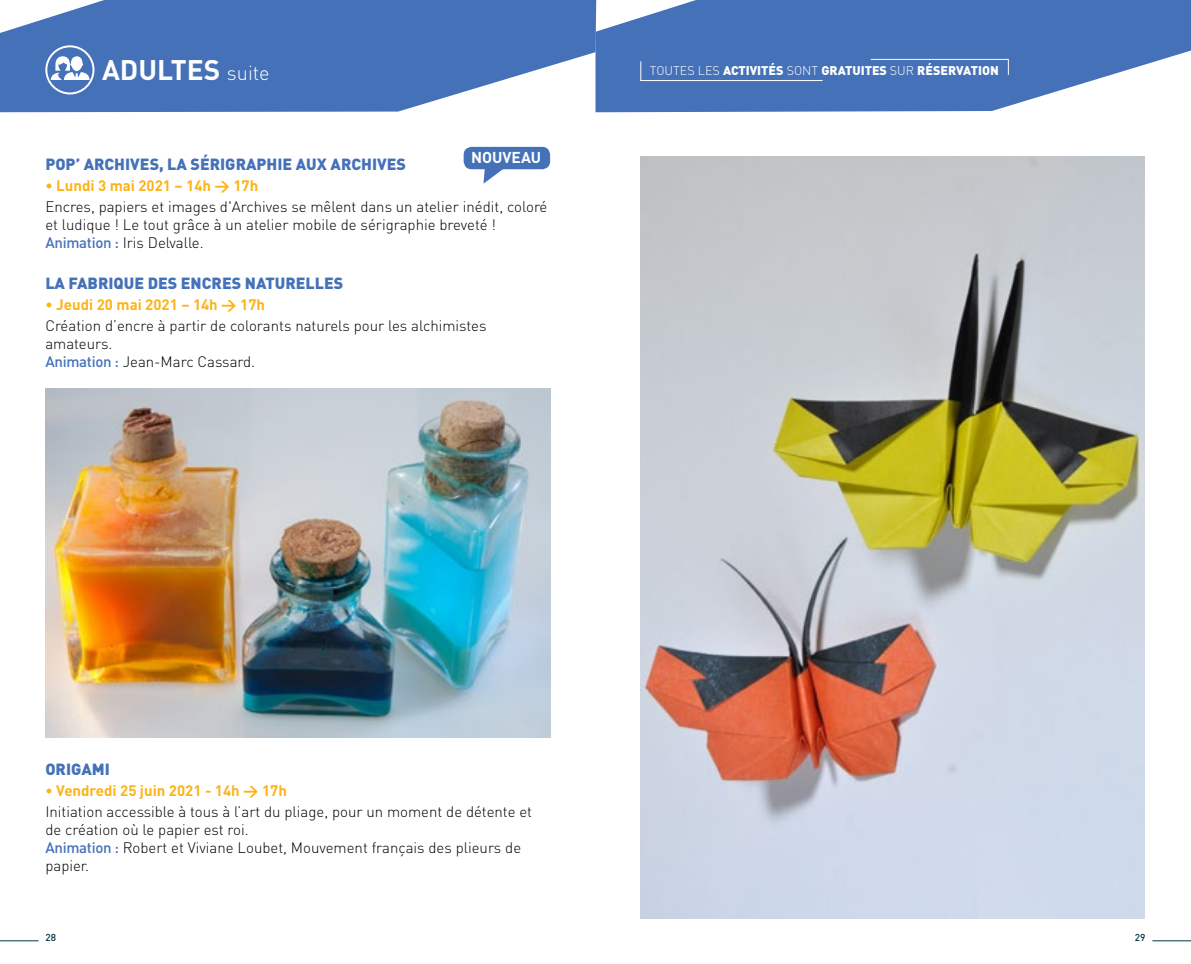
<style>
.page{position:relative;width:1191px;height:964px;background:#fff}
.page>*{position:absolute;margin:0;border:0;box-sizing:border-box;transform-origin:0 0}
.t1{font:700 28px "DIN";color:#fff}
.t2{font:900 16px "DIN";color:#4471b8}
.t3{font:700 15.6px "DIN";color:#fff}
.t4{font:300 15px/18px "DIN";color:#000}
.t5{font:700 15px "DIN";color:#fcb316}
.t6{font:900 12.4px "DIN";color:#fff}
.t7{font:500 10px "DIN";color:#003341}
.s1{font-weight:300;font-size:20px}
.s2{font-weight:500;color:#4471b8}
.s3{font-weight:300}
</style>
<div class="page">
<hr style="left:0;top:940px;width:39px;height:1px;background:#003341">
<hr style="left:1152px;top:940px;width:39px;height:1px;background:#003341">
<svg style="left:0;top:0;width:595px;height:112px;background:#5a82c0"></svg>
<svg style="left:51px;top:56px;width:38px;height:24px"></svg>
<div style="left:45px;top:45px;width:49px;height:49px;border:2px solid #fff;border-radius:50%"></div>
<img style="left:45px;top:388px;width:505px;height:350px">
<img style="left:641px;top:156px;width:503px;height:762px">
<svg style="left:595px;top:0;width:596px;height:112px;background:#5a82c0"></svg>
<div style="left:463px;top:147px;width:87px;height:22px;background:#4471b8;border-radius:8px"></div>
<svg style="left:483px;top:169px;width:22px;height:15px"></svg>
<hr style="left:870px;top:59px;width:138px;height:1px;background:#fff">
<svg style="left:1007px;top:59px;width:1px;height:16px"></svg>
<hr style="left:640px;top:80px;width:182px;height:1px;background:#fff">
<svg style="left:640px;top:61px;width:1px;height:20px"></svg>
<h1 class="t1" style="left:102px;top:52px;width:169px">ADULTES <span class="s1">suite</span></h1>
<p class="t3" style="left:471px;top:148px;width:72px">NOUVEAU</p>
<p class="t2" style="left:45px;top:154px;width:362px">POP’ ARCHIVES, LA SÉRIGRAPHIE AUX ARCHIVES</p>
<p class="t5" style="left:45px;top:176px;width:214px">• Lundi 3 mai 2021 – 14h &gt; 17h</p>
<p class="t4" style="left:45px;top:198px;width:503px">Encres, papiers et images d'Archives se mêlent dans un atelier inédit, coloré et ludique ! Le tout grâce à un atelier mobile de sérigraphie breveté !<br><span class="s2">Animation :</span> Iris Delvalle.</p>
<p class="t2" style="left:45px;top:273px;width:299px">LA FABRIQUE DES ENCRES NATURELLES</p>
<p class="t5" style="left:45px;top:295px;width:221px">• Jeudi 20 mai 2021 – 14h &gt; 17h</p>
<p class="t4" style="left:45px;top:316px;width:443px">Création d’encre à partir de colorants naturels pour les alchimistes amateurs.<br><span class="s2">Animation :</span> Jean-Marc Cassard.</p>
<p class="t6" style="left:650px;top:62px;width:350px"><span class="s3">TOUTES LES</span> ACTIVITÉS <span class="s3">SONT</span> GRATUITES <span class="s3">SUR</span> RÉSERVATION</p>
<p class="t2" style="left:45px;top:758px;width:66px">ORIGAMI</p>
<p class="t5" style="left:45px;top:780px;width:243px">• Vendredi 25 juin 2021 - 14h &gt; 17h</p>
<p class="t4" style="left:45px;top:802px;width:488px">Initiation accessible à tous à l’art du pliage, pour un moment de détente et de création où le papier est roi.<br><span class="s2">Animation :</span> Robert et Viviane Loubet, Mouvement français des plieurs de papier.</p>
<p class="t7" style="left:45px;top:931px;width:12px">28</p>
<p class="t7" style="left:1135px;top:931px;width:12px">29</p>
</div>
